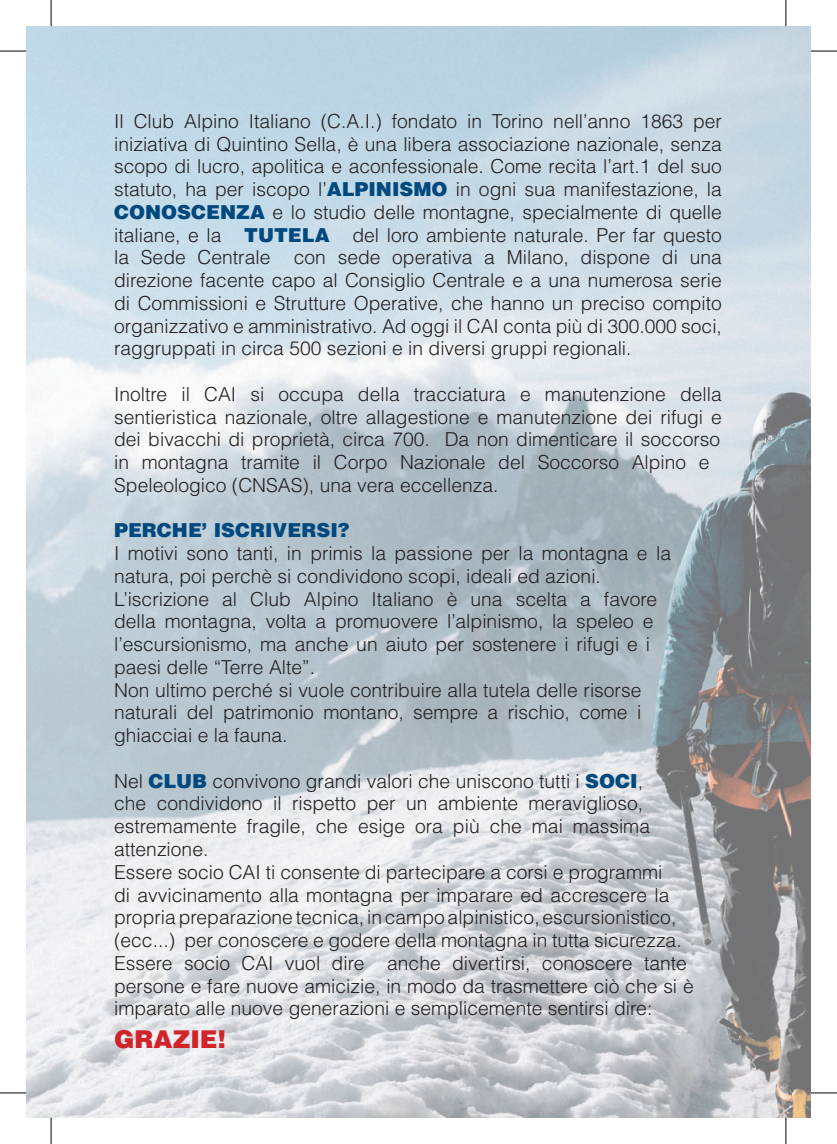
<style>
.page{position:relative;width:837px;height:1144px;background:#fff}
.page>*{position:absolute;margin:0;border:0;box-sizing:border-box;transform-origin:0 0}
.t1{font:900 24.5px "Helvetica LT Std";color:#d1232a}
.t2{font:300 19.25px/22.8px "Helvetica LT Std";color:#231f20}
.t3{font:900 19.25px "Helvetica LT Std";color:#00497f}
.s1{font-weight:900;color:#00497f}
</style>
<div class="page">
<img style="left:26px;top:26px;width:784px;height:1092px">
<svg style="left:0;top:51px;width:26px;height:1px"></svg>
<svg style="left:810px;top:51px;width:26px;height:1px"></svg>
<svg style="left:0;top:1092px;width:26px;height:1px"></svg>
<svg style="left:810px;top:1092px;width:26px;height:1px"></svg>
<svg style="left:51px;top:0;width:1px;height:26px"></svg>
<svg style="left:51px;top:1118px;width:1px;height:26px"></svg>
<svg style="left:785px;top:0;width:1px;height:26px"></svg>
<svg style="left:785px;top:1118px;width:1px;height:26px"></svg>
<p class="t2" style="left:114px;top:109px;width:609px;text-align:justify">Il Club Alpino Italiano (C.A.I.) fondato in Torino nell’anno 1863 per iniziativa di Quintino Sella, è una libera associazione nazionale, senza scopo di lucro, apolitica e aconfessionale. Come recita l’art.1 del suo statuto, ha per iscopo l’<span class="s1">ALPINISMO</span> in ogni sua manifestazione, la <span class="s1">CONOSCENZA</span> e lo studio delle montagne, specialmente di quelle italiane, e la <span class="s1">TUTELA</span> del loro ambiente naturale. Per far questo la Sede Centrale con sede operativa a Milano, dispone di una direzione facente capo al Consiglio Centrale e a una numerosa serie di Commissioni e Strutture Operative, che hanno un preciso compito organizzativo e amministrativo. Ad oggi il CAI conta più di 300.000 soci, raggruppati in circa 500 sezioni e in diversi gruppi regionali.</p>
<p class="t2" style="left:114px;top:382px;width:609px">Inoltre il CAI si occupa della tracciatura e manutenzione della sentieristica nazionale, oltre allagestione e manutenzione dei rifugi e dei bivacchi di proprietà, circa 700. Da non dimenticare il soccorso in montagna tramite il Corpo Nazionale del Soccorso Alpino e Speleologico (CNSAS), una vera eccellenza.</p>
<p class="t3" style="left:114px;top:518px;width:237px">PERCHE’ ISCRIVERSI?</p>
<p class="t2" style="left:114px;top:542px;width:558px">I motivi sono tanti, in primis la passione per la montagna e la natura, poi perchè si condividono scopi, ideali ed azioni.<br>L’iscrizione al Club Alpino Italiano è una scelta a favore della montagna, volta a promuovere l’alpinismo, la speleo e l’escursionismo, ma anche un aiuto per sostenere i rifugi e i paesi delle “Terre Alte”.<br>Non ultimo perché si vuole contribuire alla tutela delle risorse naturali del patrimonio montano, sempre a rischio, come i ghiacciai e la fauna.</p>
<p class="t2" style="left:114px;top:769px;width:581px">Nel <span class="s1">CLUB</span> convivono grandi valori che uniscono tutti i <span class="s1">SOCI</span>,<br>che condividono il rispetto per un ambiente meraviglioso, estremamente fragile, che esige ora più che mai massima attenzione.<br>Essere socio CAI ti consente di partecipare a corsi e programmi<br>di avvicinamento alla montagna per imparare ed accrescere la propria preparazione tecnica, in campo alpinistico, escursionistico, (ecc...) per conoscere e godere della montagna in tutta sicurezza.<br>Essere socio CAI vuol dire anche divertirsi, conoscere tante persone e fare nuove amicizie, in modo da trasmettere ciò che si è imparato alle nuove generazioni e semplicemente sentirsi dire:</p>
<p class="t1" style="left:114px;top:1023px;width:113px">GRAZIE!</p>
</div>
